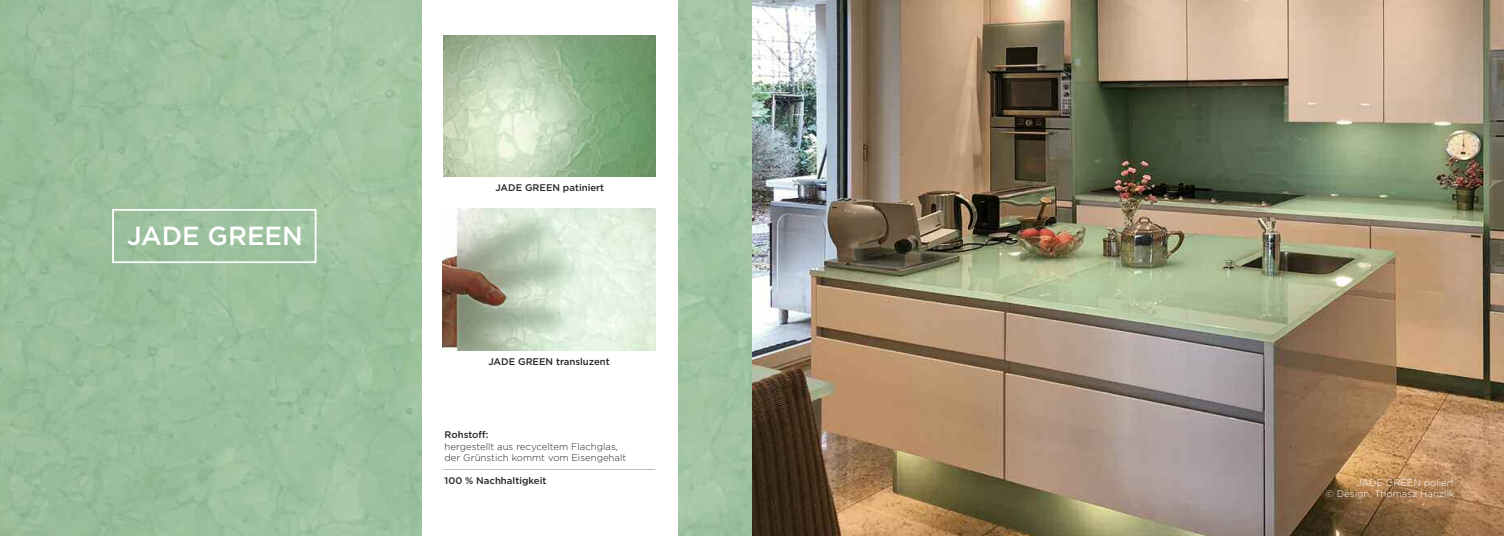
<style>
.page{position:relative;width:1504px;height:536px;background:#fff}
.page>*{position:absolute;margin:0;border:0;box-sizing:border-box;transform-origin:0 0}
.t1{font:500 26.16px "Gotham";color:#fff}
.t2{font:500 9.62px "Gotham";color:#272526}
.t3{font:300 9.62px/11.5px "Gotham";color:#272526}
.t4{font:300 9.62px/11.5px "Gotham";color:#fff;text-align:right}
</style>
<div class="page">
<img style="left:0;top:0;width:1503px;height:536px">
<div style="left:112px;top:209px;width:204px;height:54px;border:2px solid #fff"></div>
<div style="left:422px;top:0;width:255px;height:536px;background:#fff"></div>
<img style="left:443px;top:209px;width:212px;height:141px">
<img style="left:443px;top:35px;width:212px;height:142px">
<hr style="left:443px;top:469px;width:212px;height:1px;background:#bebebe">
<h1 class="t1" style="left:127px;top:227px;width:177px">JADE GREEN</h1>
<p class="t2" style="left:495px;top:184px;width:110px">JADE GREEN patiniert</p>
<p class="t2" style="left:488px;top:358px;width:123px">JADE GREEN transluzent</p>
<p class="t2" style="left:444px;top:431px;width:45px">Rohstoff:</p>
<p class="t3" style="left:444px;top:441px;width:183px">hergestellt aus recyceltem Flachglas, der Grünstich kommt vom Eisengehalt</p>
<p class="t2" style="left:444px;top:477px;width:103px">100 % Nachhaltigkeit</p>
<p class="t4" style="left:1325px;top:477px;width:130px">JADE GREEN poliert<br>© Design: Thomasz Hanzlik</p>
</div>
